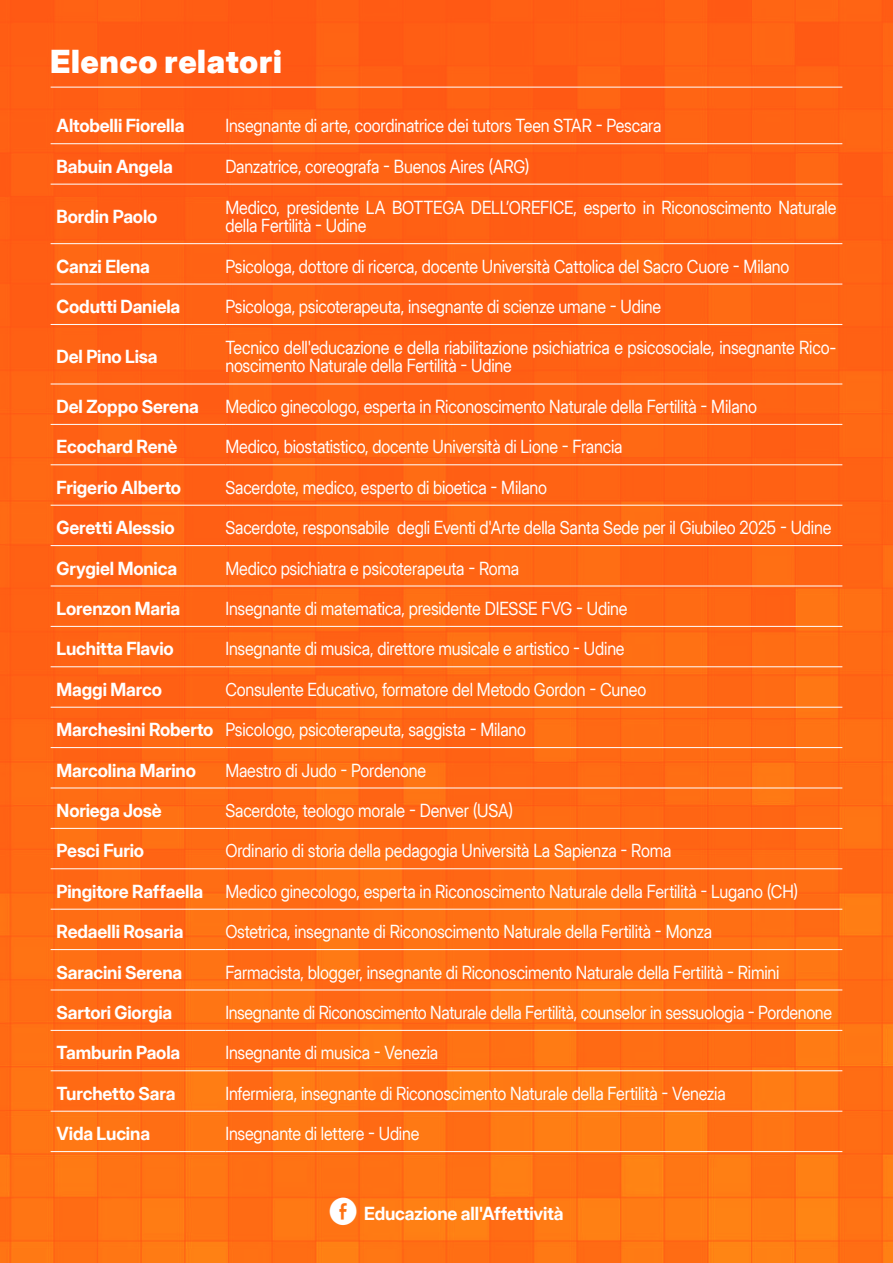
<style>
.page{position:relative;width:893px;height:1263px;background:#fff}
.page>*{position:absolute;margin:0;border:0;box-sizing:border-box;transform-origin:0 0}
.t1{font:900 31.65px "Inter Display";letter-spacing:.02em;color:#fff}
.t2{font:18px/18px "Inter Display";letter-spacing:-.015em;color:#fff;scale:.9 1}
.t3{font:700 18px "Inter Display";letter-spacing:-.01em;color:#fff}
.s1{font-weight:700}
.s2{font-family:"Social Media Circled";font-weight:400;font-size:27px}
</style>
<div class="page">
<img style="left:0;top:0;width:893px;height:1263px">
<hr style="left:51px;top:143px;width:174px;height:1px;background:#fff">
<hr style="left:225px;top:143px;width:617px;height:1px;background:#fff">
<hr style="left:51px;top:184px;width:174px;height:1px;background:#fff">
<hr style="left:225px;top:184px;width:617px;height:1px;background:#fff">
<hr style="left:51px;top:243px;width:174px;height:1px;background:#fff">
<hr style="left:225px;top:243px;width:617px;height:1px;background:#fff">
<hr style="left:51px;top:284px;width:174px;height:1px;background:#fff">
<hr style="left:225px;top:284px;width:617px;height:1px;background:#fff">
<hr style="left:51px;top:324px;width:174px;height:1px;background:#fff">
<hr style="left:225px;top:324px;width:617px;height:1px;background:#fff">
<hr style="left:51px;top:384px;width:174px;height:1px;background:#fff">
<hr style="left:225px;top:384px;width:617px;height:1px;background:#fff">
<hr style="left:51px;top:424px;width:174px;height:1px;background:#fff">
<hr style="left:225px;top:424px;width:617px;height:1px;background:#fff">
<hr style="left:51px;top:464px;width:174px;height:1px;background:#fff">
<hr style="left:225px;top:464px;width:617px;height:1px;background:#fff">
<hr style="left:51px;top:505px;width:174px;height:1px;background:#fff">
<hr style="left:225px;top:505px;width:617px;height:1px;background:#fff">
<hr style="left:51px;top:545px;width:174px;height:1px;background:#fff">
<hr style="left:225px;top:545px;width:617px;height:1px;background:#fff">
<hr style="left:51px;top:586px;width:174px;height:1px;background:#fff">
<hr style="left:225px;top:586px;width:617px;height:1px;background:#fff">
<hr style="left:51px;top:626px;width:174px;height:1px;background:#fff">
<hr style="left:225px;top:626px;width:617px;height:1px;background:#fff">
<hr style="left:51px;top:666px;width:174px;height:1px;background:#fff">
<hr style="left:225px;top:666px;width:617px;height:1px;background:#fff">
<hr style="left:51px;top:707px;width:174px;height:1px;background:#fff">
<hr style="left:225px;top:707px;width:617px;height:1px;background:#fff">
<hr style="left:51px;top:747px;width:174px;height:1px;background:#fff">
<hr style="left:225px;top:747px;width:617px;height:1px;background:#fff">
<hr style="left:51px;top:788px;width:174px;height:1px;background:#fff">
<hr style="left:225px;top:788px;width:617px;height:1px;background:#fff">
<hr style="left:51px;top:828px;width:174px;height:1px;background:#fff">
<hr style="left:225px;top:828px;width:617px;height:1px;background:#fff">
<hr style="left:51px;top:868px;width:174px;height:1px;background:#fff">
<hr style="left:225px;top:868px;width:617px;height:1px;background:#fff">
<hr style="left:51px;top:909px;width:174px;height:1px;background:#fff">
<hr style="left:225px;top:909px;width:617px;height:1px;background:#fff">
<hr style="left:51px;top:949px;width:174px;height:1px;background:#fff">
<hr style="left:225px;top:949px;width:617px;height:1px;background:#fff">
<hr style="left:51px;top:989px;width:174px;height:1px;background:#fff">
<hr style="left:225px;top:989px;width:617px;height:1px;background:#fff">
<hr style="left:51px;top:1030px;width:174px;height:1px;background:#fff">
<hr style="left:225px;top:1030px;width:617px;height:1px;background:#fff">
<hr style="left:51px;top:1070px;width:174px;height:1px;background:#fff">
<hr style="left:225px;top:1070px;width:617px;height:1px;background:#fff">
<hr style="left:51px;top:1111px;width:174px;height:1px;background:#fff">
<hr style="left:225px;top:1111px;width:617px;height:1px;background:#fff">
<hr style="left:51px;top:1151px;width:174px;height:1px;background:#fff">
<hr style="left:225px;top:1151px;width:617px;height:1px;background:#fff">
<hr style="left:51px;top:87px;width:791px;height:1px;background:#fff">
<h1 class="t1" style="left:51px;top:37px;width:233px">Elenco relatori</h1>
<p class="t3" style="left:57px;top:112px;width:129px">Altobelli Fiorella</p>
<p class="t2" style="left:225px;top:116px;width:486px">Insegnante di arte, coordinatrice dei tutors Teen STAR - Pescara</p>
<p class="t3" style="left:57px;top:152px;width:118px">Babuin Angela</p>
<p class="t2" style="left:225px;top:157px;width:340px">Danzatrice, coreografa - Buenos Aires (ARG)</p>
<p class="t3" style="left:57px;top:202px;width:102px">Bordin Paolo</p>
<p class="t2" style="left:225px;top:198px;width:680px">Medico, presidente LA BOTTEGA DELL’OREFICE, esperto in Riconoscimento Naturale della Fertilità - Udine</p>
<p class="t3" style="left:57px;top:252px;width:95px">Canzi Elena</p>
<p class="t2" style="left:225px;top:256px;width:628px">Psicologa, dottore di ricerca, docente Università Cattolica del Sacro Cuore - Milano</p>
<p class="t3" style="left:57px;top:293px;width:125px">Codutti Daniela</p>
<p class="t2" style="left:225px;top:297px;width:486px">Psicologa, psicoterapeuta, insegnante di scienze umane - Udine</p>
<p class="t3" style="left:57px;top:343px;width:103px">Del Pino Lisa</p>
<p class="t2" style="left:225px;top:338px;width:680px">Tecnico dell'educazione e della riabilitazione psichiatrica e psicosociale, insegnante Rico&shy;noscimento Naturale della Fertilità - Udine</p>
<p class="t3" style="left:57px;top:393px;width:144px">Del Zoppo Serena</p>
<p class="t2" style="left:225px;top:397px;width:592px">Medico ginecologo, esperta in Riconoscimento Naturale della Fertilità - Milano</p>
<p class="t3" style="left:57px;top:433px;width:122px">Ecochard Renè</p>
<p class="t2" style="left:225px;top:437px;width:443px">Medico, biostatistico, docente Università di Lione - Francia</p>
<p class="t3" style="left:57px;top:473px;width:126px">Frigerio Alberto</p>
<p class="t2" style="left:225px;top:478px;width:359px">Sacerdote, medico, esperto di bioetica - Milano</p>
<p class="t3" style="left:57px;top:514px;width:120px">Geretti Alessio</p>
<p class="t2" style="left:225px;top:518px;width:675px">Sacerdote, responsabile degli Eventi d'Arte della Santa Sede per il Giubileo 2025 - Udine</p>
<p class="t3" style="left:57px;top:554px;width:122px">Grygiel Monica</p>
<p class="t2" style="left:225px;top:558px;width:328px">Medico psichiatra e psicoterapeuta - Roma</p>
<p class="t3" style="left:57px;top:595px;width:125px">Lorenzon Maria</p>
<p class="t2" style="left:225px;top:599px;width:448px">Insegnante di matematica, presidente DIESSE FVG - Udine</p>
<p class="t3" style="left:57px;top:635px;width:119px">Luchitta Flavio</p>
<p class="t2" style="left:225px;top:639px;width:445px">Insegnante di musica, direttore musicale e artistico - Udine</p>
<p class="t3" style="left:57px;top:675px;width:107px">Maggi Marco</p>
<p class="t2" style="left:225px;top:680px;width:469px">Consulente Educativo, formatore del Metodo Gordon - Cuneo</p>
<p class="t2" style="left:57px;top:720px;width:523px"><span class="s1">Marchesini Roberto</span> Psicologo, psicoterapeuta, saggista - Milano</p>
<p class="t3" style="left:57px;top:756px;width:141px">Marcolina Marino</p>
<p class="t2" style="left:225px;top:760px;width:225px">Maestro di Judo - Pordenone</p>
<p class="t3" style="left:57px;top:797px;width:107px">Noriega Josè</p>
<p class="t2" style="left:225px;top:801px;width:322px">Sacerdote, teologo morale - Denver (USA)</p>
<p class="t3" style="left:57px;top:837px;width:89px">Pesci Furio</p>
<p class="t2" style="left:225px;top:841px;width:497px">Ordinario di storia della pedagogia Università La Sapienza - Roma</p>
<p class="t2" style="left:57px;top:882px;width:826px"><span class="s1">Pingitore Raffaella</span> Medico ginecologo, esperta in Riconoscimento Naturale della Fertilità - Lugano (CH)</p>
<p class="t3" style="left:57px;top:918px;width:128px">Redaelli Rosaria</p>
<p class="t2" style="left:225px;top:922px;width:543px">Ostetrica, insegnante di Riconoscimento Naturale della Fertilità - Monza</p>
<p class="t3" style="left:57px;top:958px;width:127px">Saracini Serena</p>
<p class="t2" style="left:225px;top:962px;width:617px">Farmacista, blogger, insegnante di Riconoscimento Naturale della Fertilità - Rimini</p>
<p class="t3" style="left:57px;top:999px;width:117px">Sartori Giorgia</p>
<p class="t2" style="left:225px;top:1003px;width:676px">Insegnante di Riconoscimento Naturale della Fertilità, counselor in sessuologia - Pordenone</p>
<p class="t3" style="left:57px;top:1039px;width:125px">Tamburin Paola</p>
<p class="t2" style="left:225px;top:1043px;width:238px">Insegnante di musica - Venezia</p>
<p class="t3" style="left:57px;top:1079px;width:120px">Turchetto Sara</p>
<p class="t2" style="left:225px;top:1083px;width:557px">Infermiera, insegnante di Riconoscimento Naturale della Fertilità - Venezia</p>
<p class="t3" style="left:57px;top:1120px;width:95px">Vida Lucina</p>
<p class="t2" style="left:225px;top:1124px;width:217px">Insegnante di lettere - Udine</p>
<p class="t3" style="left:329px;top:1200px;width:235px"><span class="s2">E</span> Educazione all'Affettività</p>
</div>
